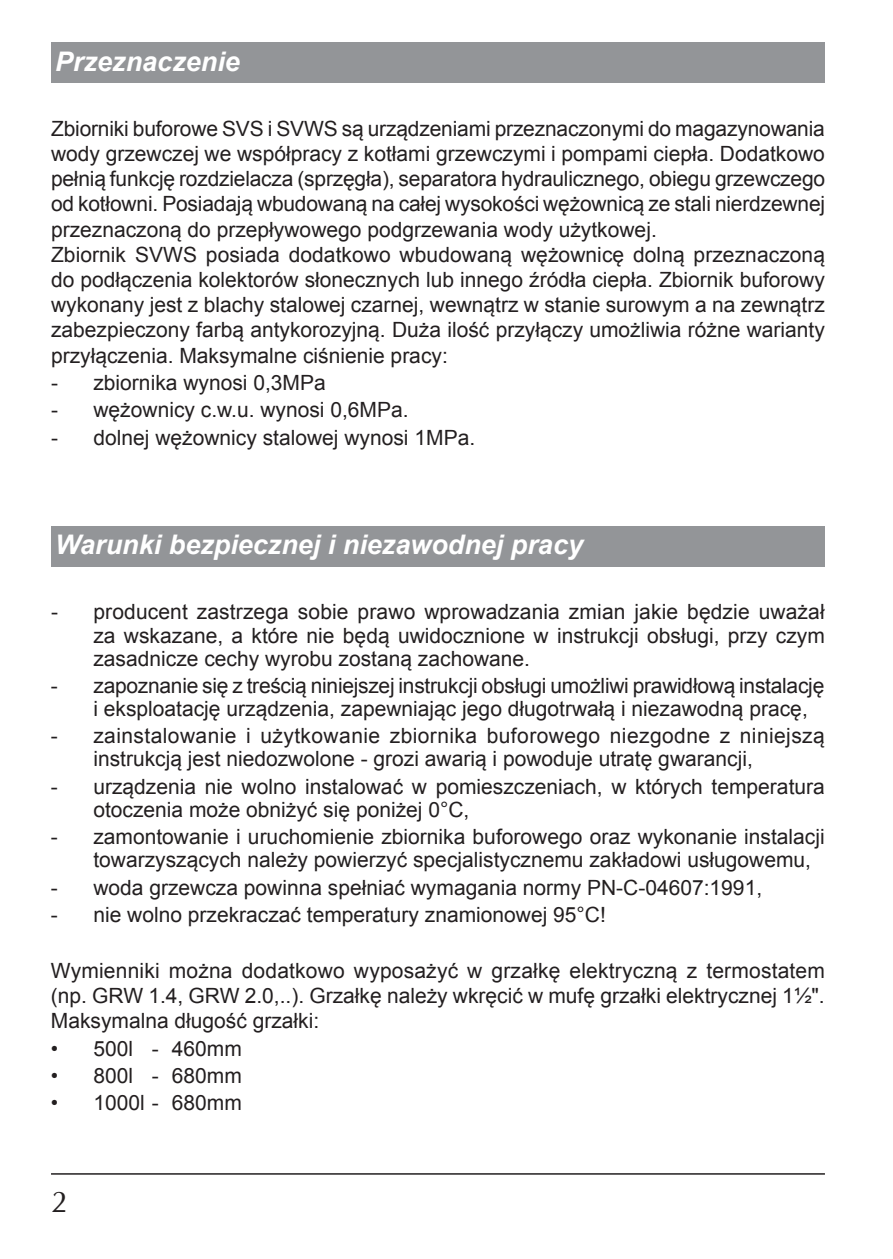
<style>
.page{position:relative;width:893px;height:1259px;background:#fff}
.page>*{position:absolute;margin:0;border:0;box-sizing:border-box;transform-origin:0 0}
.t1{font:30px "Ottawa";color:#231f20}
.t2{font:italic 700 27px "Arial";color:#fff}
.t3{font:21px/25.2px "Arial";color:#231f20}
.t4{font:21px/23.1px "Arial";letter-spacing:.02em;color:#231f20}
</style>
<div class="page">
<hr style="left:51px;top:1173px;width:774px;height:1px;background:#231f20">
<div style="left:51px;top:42px;width:774px;height:41px;background:#939598"></div>
<div style="left:51px;top:527px;width:774px;height:40px;background:#939598"></div>
<p class="t2" style="left:55px;top:43px;width:186px">Przeznaczenie</p>
<p class="t3" style="left:51px;top:116px;width:776px">Zbiorniki buforowe SVS i SVWS są urządzeniami przeznaczonymi do magazynowania wody grzewczej we współpracy z kotłami grzewczymi i pompami ciepła. Dodatkowo pełnią funkcję rozdzielacza (sprzęgła), separatora hydraulicznego, obiegu grzewczego od kotłowni. Posiadają wbudowaną na całej wysokości wężownicą ze stali nierdzewnej przeznaczoną do przepływowego podgrzewania wody użytkowej.<br>Zbiornik SVWS posiada dodatkowo wbudowaną wężownicę dolną przeznaczoną do podłączenia kolektorów słonecznych lub innego źródła ciepła. Zbiornik buforowy wykonany jest z blachy stalowej czarnej, wewnątrz w stanie surowym a na zewnątrz zabezpieczony farbą antykorozyjną. Duża ilość przyłączy umożliwia różne warianty przyłączenia. Maksymalne ciśnienie pracy:</p>
<p class="t3" style="left:51px;top:370px;width:276px">- zbiornika wynosi 0,3MPa</p>
<p class="t3" style="left:51px;top:397px;width:359px">- wężownicy c.w.u. wynosi 0,6MPa.</p>
<p class="t3" style="left:51px;top:425px;width:426px">- dolnej wężownicy stalowej wynosi 1MPa.</p>
<p class="t2" style="left:55px;top:526px;width:529px">Warunki bezpiecznej i niezawodnej pracy</p>
<p class="t3" style="left:93px;top:601px;width:733px;line-height:23.1px;text-align:justify;text-indent:-42px">- producent zastrzega sobie prawo wprowadzania zmian jakie będzie uważał za wskazane, a które nie będą uwidocznione w instrukcji obsługi, przy czym zasadnicze cechy wyrobu zostaną zachowane.</p>
<p class="t3" style="left:93px;top:674px;width:732px;line-height:23.1px;text-indent:-42px">- zapoznanie się z treścią niniejszej instrukcji obsługi umożliwi prawidłową instalację i eksploatację urządzenia, zapewniając jego długotrwałą i niezawodną pracę,</p>
<p class="t4" style="left:93px;top:724px;width:733px;text-indent:-42px">- zainstalowanie i użytkowanie zbiornika buforowego niezgodne z niniejszą instrukcją jest niedozwolone - grozi awarią i powoduje utratę gwarancji,</p>
<p class="t3" style="left:93px;top:775px;width:733px;line-height:23.1px;text-indent:-42px">- urządzenia nie wolno instalować w pomieszczeniach, w których temperatura otoczenia może obniżyć się poniżej 0°C,</p>
<p class="t3" style="left:93px;top:825px;width:733px;line-height:23.1px;text-indent:-42px">- zamontowanie i uruchomienie zbiornika buforowego oraz wykonanie instalacji towarzyszących należy powierzyć specjalistycznemu zakładowi usługowemu,</p>
<p class="t3" style="left:51px;top:875px;width:713px">- woda grzewcza powinna spełniać wymagania normy PN-C-04607:1991,</p>
<p class="t3" style="left:51px;top:902px;width:557px">- nie wolno przekraczać temperatury znamionowej 95°C!</p>
<p class="t3" style="left:51px;top:958px;width:776px;text-align:justify">Wymienniki można dodatkowo wyposażyć w grzałkę elektryczną z termostatem (np. GRW 1.4, GRW 2.0,..). Grzałkę należy wkręcić w mufę grzałki elektrycznej 1½".<br>Maksymalna długość grzałki:</p>
<p class="t3" style="left:51px;top:1036px;width:192px">• 500l - 460mm</p>
<p class="t3" style="left:51px;top:1063px;width:192px">• 800l - 680mm</p>
<p class="t3" style="left:51px;top:1090px;width:192px">• 1000l - 680mm</p>
<h1 class="t1" style="left:51px;top:1183px;width:18px">2</h1>
</div>
